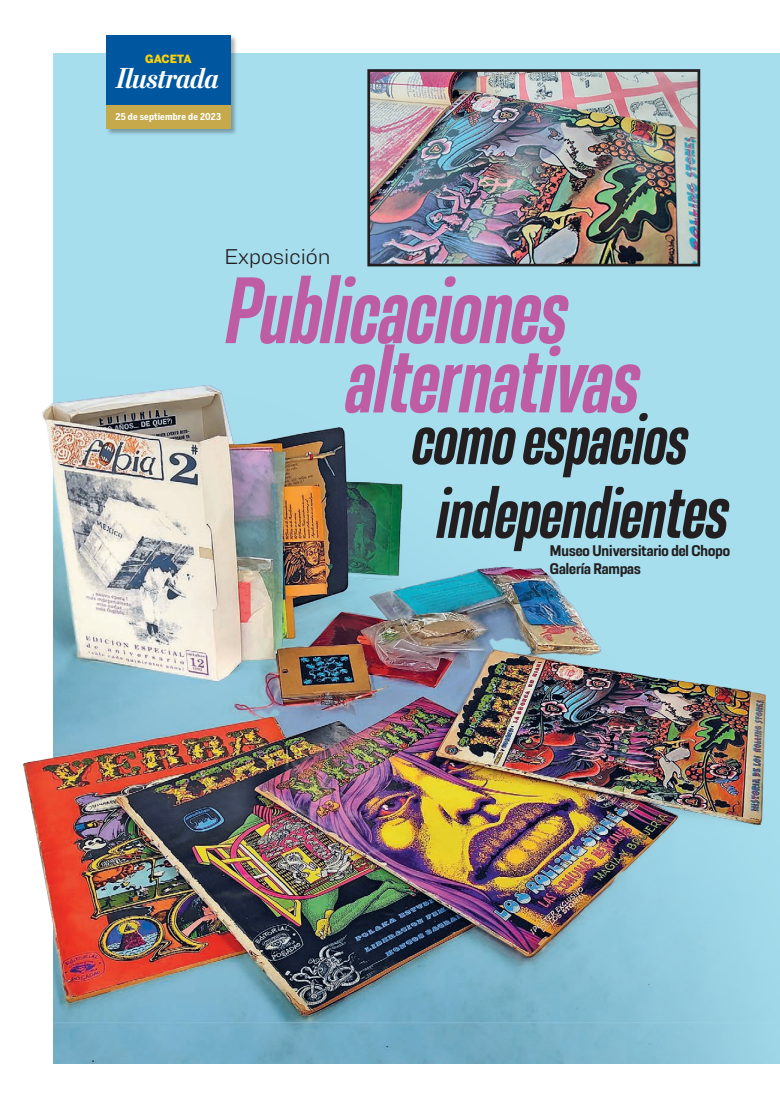
<style>
.page{position:relative;width:780px;height:1117px;background:#fff}
.page>*{position:absolute;margin:0;border:0;box-sizing:border-box;transform-origin:0 0}
.t1{font:italic 800 condensed 99.75px "Resolve";color:#bf5da4}
.t2{font:italic 800 condensed 76.25px/73.8px "Resolve";color:#231f20;text-align:center}
.t3{font:italic 700 28.75px "Stilson";letter-spacing:.005em;color:#fff}
.t4{font:300 22.5px "Resolve";color:#231f20}
.t5{font:16.25px/17.5px "Resolve Bold Nrw";color:#231f20}
.t6{font:900 11.25px "Benton Sans";letter-spacing:-.02em;color:#fed304}
.t7{font:700 9.38px "Benton Sans Cond";letter-spacing:.015em;color:#fff}
.s1{font-size:81.25px}
</style>
<div class="page">
<div style="left:53px;top:53px;width:726px;height:1010px;background:#a6deee"></div>
<img style="left:22px;top:385px;width:748px;height:678px">
<img style="left:371px;top:73px;width:325px;height:189px">
<div style="left:367px;top:69px;width:333px;height:197px;border:3px solid #231f20"></div>
<div style="left:106px;top:35px;width:132px;height:101px;background:#231f20;opacity:.35"></div>
<div style="left:106px;top:35px;width:124px;height:94px;background:#01579f"></div>
<div style="left:106px;top:105px;width:124px;height:24px;background:#c5a94a"></div>
<p class="t6" style="left:145px;top:52px;width:48px">GACETA</p>
<h3 class="t3" style="left:117px;top:61px;width:103px">Ilustrada</h3>
<p class="t7" style="left:116px;top:110px;width:107px">25 de septiembre de 2023</p>
<h3 class="t4" style="left:224px;top:243px;width:108px">Exposición</h3>
<h1 class="t1" style="left:222px;top:257px;width:362px">Publicaciones</h1>
<h1 class="t1" style="left:342px;top:326px;width:313px">alternativas</h1>
<h2 class="t2" style="left:409px;top:402px;width:332px">comoespacios independien<span class="s1">tes</span></h2>
<p class="t5" style="left:549px;top:542px;width:182px">Museo Universitario del Chopo<br>Galería Rampas</p>
</div>
